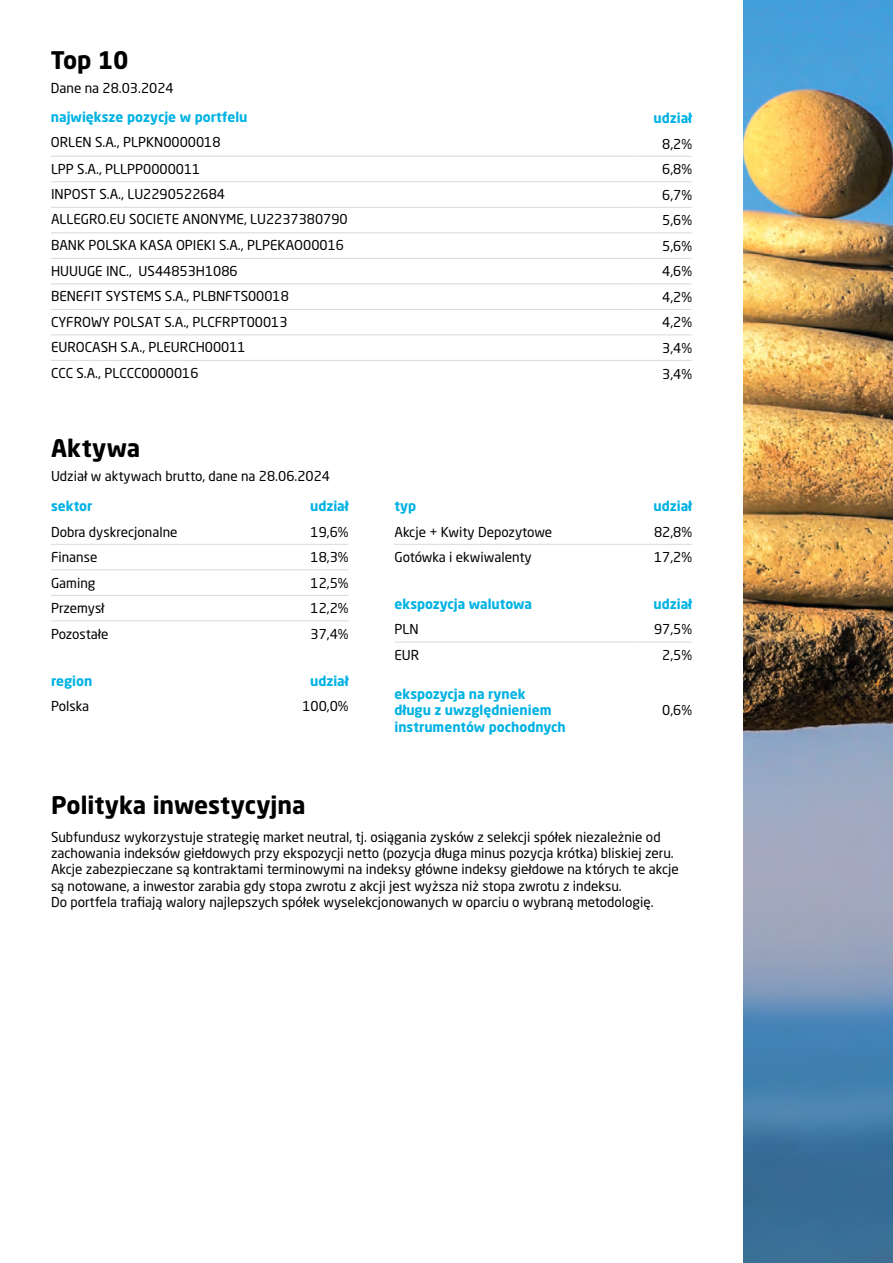
<style>
.page{position:relative;width:893px;height:1263px;background:#fff}
.page>*{position:absolute;margin:0;border:0;box-sizing:border-box;transform-origin:0 0}
.t1{font:700 24px "Neo Sans Pro";color:#000}
.t2{font:13.5px/16.2px "Neo Sans Pro";color:#000}
.t3{font:700 13.5px/16.2px "Neo Sans Pro";color:#00b2e3}
</style>
<div class="page">
<img style="left:743px;top:0;width:150px;height:1262px">
<hr style="left:51px;top:544px;width:238px;height:1px;background:#dadada">
<hr style="left:289px;top:544px;width:60px;height:1px;background:#dadada">
<hr style="left:51px;top:569px;width:238px;height:1px;background:#dadada">
<hr style="left:289px;top:569px;width:60px;height:1px;background:#dadada">
<hr style="left:51px;top:595px;width:238px;height:1px;background:#dadada">
<hr style="left:289px;top:595px;width:60px;height:1px;background:#dadada">
<hr style="left:51px;top:620px;width:238px;height:1px;background:#dadada">
<hr style="left:289px;top:620px;width:60px;height:1px;background:#dadada">
<hr style="left:394px;top:544px;width:239px;height:1px;background:#dadada">
<hr style="left:633px;top:544px;width:59px;height:1px;background:#dadada">
<hr style="left:394px;top:642px;width:239px;height:1px;background:#dadada">
<hr style="left:633px;top:642px;width:59px;height:1px;background:#dadada">
<hr style="left:51px;top:156px;width:582px;height:1px;background:#dadada">
<hr style="left:633px;top:156px;width:59px;height:1px;background:#dadada">
<hr style="left:51px;top:181px;width:582px;height:1px;background:#dadada">
<hr style="left:633px;top:181px;width:59px;height:1px;background:#dadada">
<hr style="left:51px;top:207px;width:582px;height:1px;background:#dadada">
<hr style="left:633px;top:207px;width:59px;height:1px;background:#dadada">
<hr style="left:51px;top:232px;width:582px;height:1px;background:#dadada">
<hr style="left:633px;top:232px;width:59px;height:1px;background:#dadada">
<hr style="left:51px;top:258px;width:582px;height:1px;background:#dadada">
<hr style="left:633px;top:258px;width:59px;height:1px;background:#dadada">
<hr style="left:51px;top:283px;width:582px;height:1px;background:#dadada">
<hr style="left:633px;top:283px;width:59px;height:1px;background:#dadada">
<hr style="left:51px;top:309px;width:582px;height:1px;background:#dadada">
<hr style="left:633px;top:309px;width:59px;height:1px;background:#dadada">
<hr style="left:51px;top:334px;width:582px;height:1px;background:#dadada">
<hr style="left:633px;top:334px;width:59px;height:1px;background:#dadada">
<hr style="left:51px;top:360px;width:582px;height:1px;background:#dadada">
<hr style="left:633px;top:360px;width:59px;height:1px;background:#dadada">
<h1 class="t1" style="left:51px;top:45px;width:79px">Top 10</h1>
<p class="t2" style="left:51px;top:80px;width:124px">Dane na 28.03.2024</p>
<p class="t3" style="left:51px;top:109px;width:198px">największe pozycje w portfelu</p>
<p class="t2" style="left:51px;top:134px;width:171px">ORLEN S.A., PLPKN0000018</p>
<p class="t3" style="left:653px;top:110px;width:40px">udział</p>
<p class="t2" style="left:662px;top:135px;width:31px">8,2%</p>
<p class="t2" style="left:51px;top:161px;width:151px">LPP S.A., PLLPP0000011</p>
<p class="t2" style="left:662px;top:161px;width:31px">6,8%</p>
<p class="t2" style="left:51px;top:186px;width:175px">INPOST S.A., LU2290522684</p>
<p class="t2" style="left:662px;top:186px;width:31px">6,7%</p>
<p class="t2" style="left:51px;top:211px;width:298px">ALLEGRO.EU SOCIETE ANONYME, LU2237380790</p>
<p class="t2" style="left:662px;top:212px;width:31px">5,6%</p>
<p class="t2" style="left:51px;top:237px;width:294px">BANK POLSKA KASA OPIEKI S.A., PLPEKAO00016</p>
<p class="t2" style="left:662px;top:237px;width:31px">5,6%</p>
<p class="t2" style="left:51px;top:262px;width:188px">HUUUGE INC., US44853H1086</p>
<p class="t2" style="left:662px;top:263px;width:31px">4,6%</p>
<p class="t2" style="left:51px;top:288px;width:239px">BENEFIT SYSTEMS S.A., PLBNFTS00018</p>
<p class="t2" style="left:662px;top:289px;width:31px">4,2%</p>
<p class="t2" style="left:51px;top:313px;width:238px">CYFROWY POLSAT S.A., PLCFRPT00013</p>
<p class="t2" style="left:662px;top:314px;width:31px">4,2%</p>
<p class="t2" style="left:51px;top:339px;width:196px">EUROCASH S.A., PLEURCH00011</p>
<p class="t2" style="left:662px;top:335px;width:31px;line-height:25.7px">3,4%<br>3,4%</p>
<p class="t2" style="left:51px;top:365px;width:149px">CCC S.A., PLCCC0000016</p>
<h1 class="t1" style="left:51px;top:433px;width:91px">Aktywa</h1>
<p class="t2" style="left:51px;top:468px;width:281px">Udział w aktywach brutto, dane na 28.06.2024</p>
<p class="t3" style="left:51px;top:498px;width:43px">sektor</p>
<p class="t3" style="left:310px;top:498px;width:40px">udział</p>
<p class="t2" style="left:51px;top:523px;width:128px">Dobra dyskrecjonalne</p>
<p class="t2" style="left:311px;top:523px;width:40px">19,6%</p>
<p class="t2" style="left:51px;top:549px;width:48px">Finanse</p>
<p class="t2" style="left:311px;top:549px;width:40px">18,3%</p>
<p class="t2" style="left:51px;top:574px;width:46px">Gaming</p>
<p class="t2" style="left:311px;top:574px;width:40px">12,5%</p>
<p class="t2" style="left:51px;top:600px;width:55px">Przemysł</p>
<p class="t2" style="left:311px;top:600px;width:40px">12,2%</p>
<p class="t2" style="left:51px;top:626px;width:59px">Pozostałe</p>
<p class="t2" style="left:311px;top:626px;width:40px">37,4%</p>
<p class="t3" style="left:51px;top:672px;width:43px">region</p>
<p class="t3" style="left:310px;top:672px;width:40px">udział</p>
<p class="t2" style="left:51px;top:698px;width:40px">Polska</p>
<p class="t2" style="left:302px;top:698px;width:48px">100,0%</p>
<h1 class="t1" style="left:51px;top:790px;width:256px">Polityka inwestycyjna</h1>
<p class="t3" style="left:394px;top:498px;width:23px">typ</p>
<p class="t3" style="left:653px;top:498px;width:40px">udział</p>
<p class="t2" style="left:394px;top:523px;width:159px">Akcje + Kwity Depozytowe</p>
<p class="t2" style="left:654px;top:523px;width:40px">82,8%</p>
<p class="t2" style="left:394px;top:549px;width:139px">Gotówka i ekwiwalenty</p>
<p class="t2" style="left:654px;top:549px;width:40px">17,2%</p>
<p class="t3" style="left:394px;top:595px;width:139px">ekspozycja walutowa</p>
<p class="t3" style="left:653px;top:595px;width:40px">udział</p>
<p class="t2" style="left:394px;top:621px;width:26px">PLN</p>
<p class="t2" style="left:654px;top:621px;width:40px">97,5%</p>
<p class="t2" style="left:394px;top:647px;width:26px">EUR</p>
<p class="t2" style="left:662px;top:647px;width:31px">2,5%</p>
<p class="t3" style="left:394px;top:686px;width:173px">ekspozycja na rynek długu z uwzględnieniem instrumentów pochodnych</p>
<p class="t2" style="left:662px;top:702px;width:31px">0,6%</p>
<p class="t2" style="left:51px;top:829px;width:629px">Subfundusz wykorzystuje strategię market neutral, tj. osiągania zysków z selekcji spółek niezależnie od zachowania indeksów giełdowych przy ekspozycji netto (pozycja długa minus pozycja krótka) bliskiej zeru.<br>Akcje zabezpieczane są kontraktami terminowymi na indeksy główne indeksy giełdowe na których te akcje są notowane, a inwestor zarabia gdy stopa zwrotu z akcji jest wyższa niż stopa zwrotu z indeksu.<br>Do portfela trafiają walory najlepszych spółek wyselekcjonowanych w oparciu o wybraną metodologię.</p>
</div>
